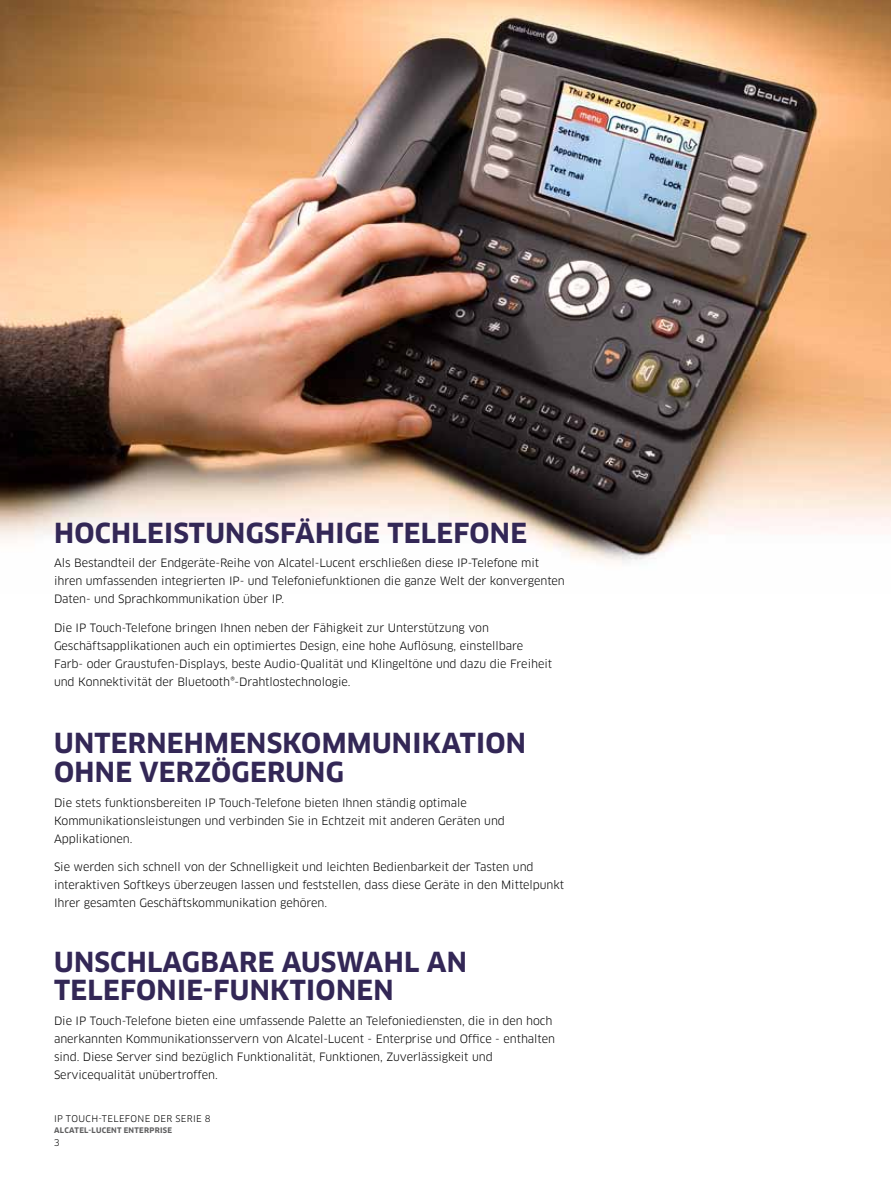
<style>
.page{position:relative;width:891px;height:1188px;background:#fff}
.page>*{position:absolute;margin:0;border:0;box-sizing:border-box;transform-origin:0 0}
.t1{font:700 27px/28.5px "Clan OT";letter-spacing:.01em;color:#332756}
.t2{font:11.25px/18px "Clan OT";letter-spacing:-.005em;color:#000}
.t3{font:9px "Clan OT";letter-spacing:.04em;color:#000}
.t4{font:700 7.5px "Clan OT";letter-spacing:.04em;color:#5e5e5f}
</style>
<div class="page">
<img style="left:0;top:0;width:891px;height:563px">
<h1 class="t1" style="left:54px;top:519px;width:474px">HOCHLEISTUNGSFÄHIGE TELEFONE</h1>
<p class="t2" style="left:54px;top:554px;width:512px">Als Bestandteil der Endgeräte-Reihe von Alcatel-Lucent erschließen diese IP-Telefone mit ihren umfassenden integrierten IP- und Telefoniefunktionen die ganze Welt der konvergenten<br>Daten- und Sprachkommunikation über IP.</p>
<p class="t2" style="left:54px;top:619px;width:500px">Die IP Touch-Telefone bringen Ihnen neben der Fähigkeit zur U nterstützung von Geschäftsapplikationen auch ein optimiertes Design, eine hohe Auflösung, einstellbare Farb- oder Graustufen-Displays, beste Audio-Qualität und Klingeltöne und dazu die Freiheit und Konnektivität der Bluetooth®-Drahtlostechnologie.</p>
<h1 class="t1" style="left:54px;top:730px;width:473px">UNTERNEHMENSKOMMUNIKATION<br>OH NE VERZÖGERUNG</h1>
<p class="t2" style="left:54px;top:794px;width:452px">Die stets funktionsbereiten IP Touch-Telefone bieten Ihnen ständig optimale<br>Kommunikationsleistungen und verbinden Sie in Echtzeit mit anderen Geräten und<br>Applikationen.</p>
<p class="t2" style="left:54px;top:858px;width:512px">Sie werden sich schnell von der Schnelligkeit und leichten Bedienbarkeit der Tasten und interaktiven Softkeys überzeugen lassen und feststellen, dass diese Geräte in den Mittelpunkt<br>Ihrer gesamten Geschäftskommunikation gehören.</p>
<h1 class="t1" style="left:54px;top:948px;width:414px">UNSCHLAGBARE AUSWAHL AN<br>TELEFONIE-FUNKTIONEN</h1>
<p class="t2" style="left:54px;top:1012px;width:503px">Die IP Touch-Telefone bieten eine umfassende Palette an Telefoniediensten, die in den hoch anerkannten Kommunikationsservern von Alcatel-Lucent - Enterprise und Office - enthalten sind. Diese Server sind bezüglich Funktionalität, Funktionen, Zuverlässigkeit und Servicequalität unübertroffen.</p>
<p class="t3" style="left:54px;top:1113px;width:158px">IP Touch-Telefone der Seri e 8</p>
<p class="t4" style="left:54px;top:1126px;width:12px">ALCATEL</p>
<p class="t4" style="left:88px;top:1126px;width:14px">-LUCENT</p>
<p class="t4" style="left:124px;top:1126px;width:6px">ENTE</p>
<p class="t4" style="left:144px;top:1126px;width:21px">RPRISE</p>
<p class="t3" style="left:54px;top:1138px;width:7px">3</p>
</div>
